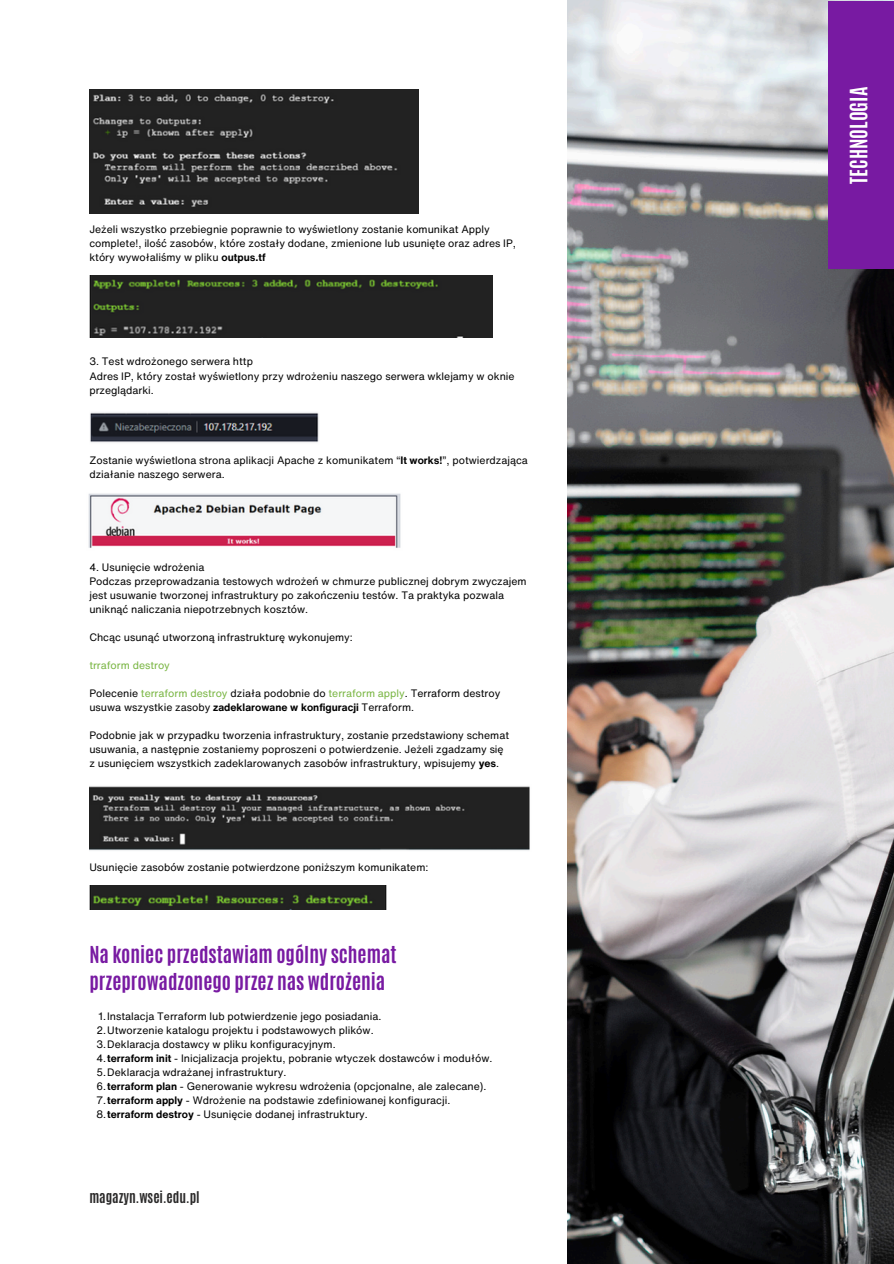
<style>
.page{position:relative;width:894px;height:1264px;background:#fff}
.page>*{position:absolute;margin:0;border:0;box-sizing:border-box;transform-origin:0 0}
.t1{font:700 20.1px "Antonio";color:#fff}
.t2{font:700 19.5px/27.2px "Antonio";color:#781aa2}
.t3{font:700 13.5px "Antonio";color:#2b2a2a}
.t4{font:10.5px/14px "Helvetica Now Text";color:#000}
.t5{font:10.5px "Helvetica Now Text";color:#78b541}
.s1{font-weight:700}
.s2{color:#78b541}
</style>
<div class="page">
<img style="left:567px;top:0;width:326px;height:1263px">
<img style="left:89px;top:89px;width:329px;height:124px">
<img style="left:89px;top:276px;width:403px;height:62px">
<img style="left:90px;top:412px;width:229px;height:31px">
<img style="left:88px;top:493px;width:313px;height:55px">
<img style="left:89px;top:786px;width:441px;height:65px">
<img style="left:89px;top:885px;width:297px;height:24px">
<div style="left:827px;top:1px;width:66px;height:268px;background:#781aa2"></div>
<p class="t4" style="left:89px;top:222px;width:428px">Jeżeli wszystko przebiegnie poprawnie to wyświetlony zostanie komunikat Apply complete!, ilość zasobów, które zostały dodane, zmienione lub usunięte oraz adres IP, który wywołaliśmy w pliku <span class="s1">outpus.tf</span></p>
<p class="t4" style="left:89px;top:354px;width:165px">3. Test wdrożonego serwera http</p>
<p class="t4" style="left:89px;top:368px;width:426px">Adres IP, który został wyświetlony przy wdrożeniu naszego serwera wklejamy w oknie przeglądarki.</p>
<p class="t4" style="left:89px;top:453px;width:440px">Zostanie wyświetlona strona aplikacji Apache z komunikatem “<span class="s1">It works!</span>”, potwierdzająca działanie naszego serwera.</p>
<p class="t4" style="left:89px;top:560px;width:117px">4. Usunięcie wdrożenia</p>
<p class="t4" style="left:89px;top:574px;width:438px">Podczas przeprowadzania testowych wdrożeń w chmurze publicznej dobrym zwyczajem jest usuwanie tworzonej infrastruktury po zakończeniu testów. Ta praktyka pozwala uniknąć naliczania niepotrzebnych kosztów.</p>
<p class="t4" style="left:89px;top:630px;width:265px">Chcąc usunąć utworzoną infrastrukturę wykonujemy:</p>
<p class="t5" style="left:89px;top:657px;width:82px">trraform destroy</p>
<p class="t4" style="left:89px;top:686px;width:412px">Polecenie <span class="s2">terraform destroy</span> działa podobnie do <span class="s2">terraform apply</span>. Terraform destroy usuwa wszystkie zasoby <span class="s1">zadeklarowane w konfiguracji</span> Terraform.</p>
<p class="t4" style="left:89px;top:728px;width:421px">Podobnie jak w przypadku tworzenia infrastruktury, zostanie przedstawiony schemat usuwania, a następnie zostaniemy poproszeni o potwierdzenie. Jeżeli zgadzamy się</p>
<p class="t4" style="left:89px;top:756px;width:411px">z usunięciem wszystkich zadeklarowanych zasobów infrastruktury, wpisujemy <span class="s1">yes</span>.</p>
<p class="t4" style="left:89px;top:860px;width:340px">Usunięcie zasobów zostanie potwierdzone poniższym komunikatem:</p>
<p class="t2" style="left:89px;top:941px;width:308px">Na koniec przedstawiam ogólny schemat przeprowadzonego przez nas wdrożenia</p>
<h2 class="t4" style="left:98px;top:1009px;width:284px">1.Instalacja Terraform lub potwierdzenie jego posiadania.</h2>
<p class="t4" style="left:96px;top:1023px;width:278px">2.Utworzenie katalogu projektu i podstawowych plików.</p>
<p class="t4" style="left:96px;top:1037px;width:240px">3.Deklaracja dostawcy w pliku konfiguracyjnym.</p>
<p class="t4" style="left:96px;top:1051px;width:397px">4.<span class="s1">terraform init</span> - Inicjalizacja projektu, pobranie wtyczek dostawców i modułów.</p>
<p class="t4" style="left:96px;top:1065px;width:191px">5.Deklaracja wdrażanej infrastruktury.</p>
<p class="t4" style="left:96px;top:1079px;width:391px">6.<span class="s1">terraform plan</span> - Generowanie wykresu wdrożenia (opcjonalne, ale zalecane).</p>
<p class="t4" style="left:96px;top:1093px;width:355px">7.<span class="s1">terraform apply</span> - Wdrożenie na podstawie zdefiniowanej konfiguracji.</p>
<p class="t4" style="left:96px;top:1107px;width:273px">8.<span class="s1">terraform destroy</span> - Usunięcie dodanej infrastruktury.</p>
<h1 class="t3" style="left:89px;top:1187px;width:112px">magazyn.wsei.edu.pl</h1>
<h3 class="t1" style="left:844px;top:183px;width:98px;rotate:-90deg">TECHNOLOGIA</h3>
</div>
